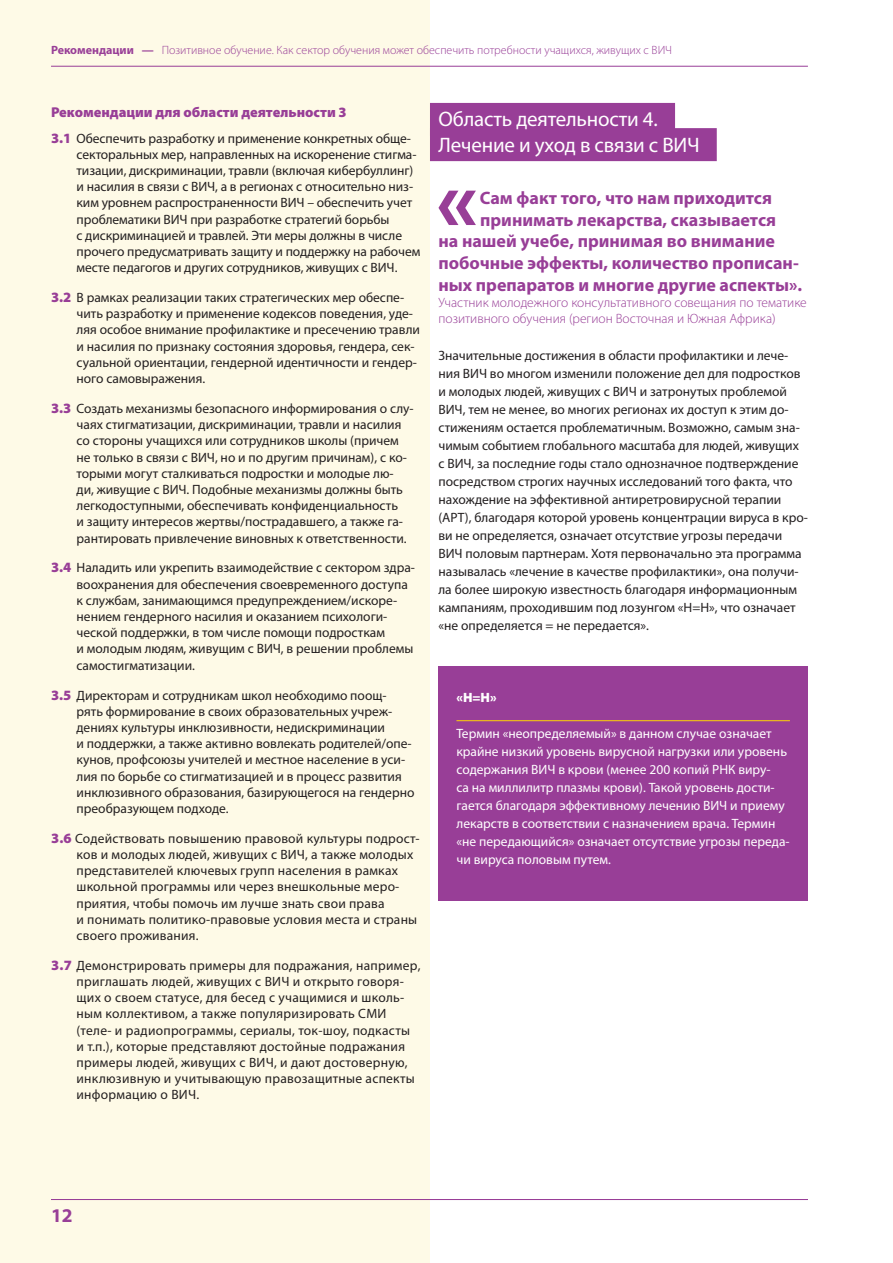
<style>
.page{position:relative;width:893px;height:1263px;background:#fff}
.page>*{position:absolute;margin:0;border:0;box-sizing:border-box;transform-origin:0 0}
.t1{font:21px "Myriad Pro";letter-spacing:-.01em;color:#fff}
.t2{font:700 19.5px "Myriad Pro";color:#983e97}
._04_Osnovnoy_podzag{font:700 18px "Myriad Pro";color:#983e97}
.t3{font:900 14.25px "Myriad Pro";color:#983e97}
._02_Osnovnoy{font:13.5px/16.2px "Myriad Pro";color:#231f20}
._08_Osnovnoi_number{font:13.5px/16.2px "Myriad Pro";color:#231f20}
._02_Osnovnoy-2{font:13.5px/16.2px "Myriad Pro";letter-spacing:.02em;color:#231f20}
.t4{font:13.5px/18px "Myriad Pro";color:#fff}
._04_Osnovnoy_podzag-2{font:300 13.5px/16.2px "Myriad Pro";color:#983e97}
.t5{font:900 13.5px "Myriad Pro";color:#fff}
.t6{font:300 12px "Myriad Pro";color:#983e97}
.s1{font-weight:700}
.s2{font-weight:900;font-size:14.25px;color:#983e97}
</style>
<div class="page">
<div style="left:0;top:0;width:429px;height:1263px;background:#fefae7"></div>
<hr style="left:51px;top:66px;width:757px;height:1px;background:#983e97">
<hr style="left:51px;top:1199px;width:757px;height:1px;background:#983e97">
<div style="left:430px;top:103px;width:245px;height:33px;background:#983e97"></div>
<div style="left:430px;top:128px;width:287px;height:33px;background:#983e97"></div>
<svg style="left:438px;top:191px;width:38px;height:34px"></svg>
<div style="left:438px;top:666px;width:370px;height:234px;background:#983e97"></div>
<hr style="left:456px;top:720px;width:334px;height:1px;background:#fed304">
<p class="t6" style="left:51px;top:42px;width:623px"><span class="s1">Рекомендации —</span> Позитивное обучение. Как сектор обучения может обеспечить потребности учащихся, живущих с ВИЧ</p>
<p class="t3" style="left:51px;top:102px;width:297px">Рекомендации для области деятельности 3</p>
<p class="_02_Osnovnoy" style="left:77px;top:130px;width:345px;text-indent:-26px"><span class="s2">3.1</span> Обеспечить разработку и применение конкретных обще&shy;секторальных мер, направленных на искоренение стигма&shy;тизации, дискриминации, травли (включая кибербуллинг) и насилия в связи с ВИЧ, а в регионах с относительно низ&shy;ким уровнем распространенности ВИЧ – обеспечить учет проблематики ВИЧ при разработке стратегий борьбы<br>с дискриминацией и травлей. Эти меры должны в числе прочего предусматривать защиту и поддержку на рабочем месте педагогов и других сотрудников, живущих с ВИЧ.</p>
<p class="_02_Osnovnoy" style="left:77px;top:289px;width:345px;text-indent:-26px"><span class="s2">3.2</span> В рамках реализации таких стратегических мер обеспе&shy;чить разработку и применение кодексов поведения, уде&shy;ляя особое внимание профилактике и пресечению травли и насилия по признаку состояния здоровья, гендера, сек&shy;суальной ориентации, гендерной идентичности и гендер&shy;ного самовыражения.</p>
<p class="_02_Osnovnoy" style="left:77px;top:400px;width:338px;text-indent:-26px"><span class="s2">3.3</span> Создать механизмы безопасного информирования о слу&shy;чаях стигматизации, дискриминации, травли и насилия со стороны учащихся или сотрудников школы (причем не только в связи с ВИЧ, но и по другим причинам), с ко&shy;торыми могут сталкиваться подростки и молодые лю&shy;ди, живущие с ВИЧ. Подобные механизмы должны быть легкодоступными, обеспечивать конфиденциальность<br>и защиту интересов жертвы/пострадавшего, а также га&shy;рантировать привлечение виновных к ответственности.</p>
<p class="_02_Osnovnoy" style="left:77px;top:560px;width:340px;text-indent:-26px"><span class="s2">3.4</span> Наладить или укрепить взаимодействие с сектором здра&shy;воохранения для обеспечения своевременного доступа к службам, занимающимся предупреждением/искоре&shy;нением гендерного насилия и оказанием психологи&shy;ческой поддержки, в том числе помощи подросткам<br>и молодым людям, живущим с ВИЧ, в решении проблемы самостигматизации.</p>
<p class="_08_Osnovnoi_number" style="left:77px;top:687px;width:339px;text-indent:-26px"><span class="s2">3.5</span> Директорам и сотрудникам школ необходимо поощ&shy;рять формирование в своих образовательных учреж&shy;дениях культуры инклюзивности, недискриминации<br>и поддержки, а также активно вовлекать родителей/опе&shy;кунов, профсоюзы учителей и местное население в уси&shy;лия по борьбе со стигматизацией и в процесс развития инклюзивного образования, базирующегося на гендерно преобразующем подходе.</p>
<p class="_08_Osnovnoi_number" style="left:77px;top:830px;width:345px;text-indent:-26px"><span class="s2">3.6</span> Содействовать повышению правовой культуры подрост&shy;ков и молодых людей, живущих с ВИЧ, а также молодых представителей ключевых групп населения в рамках школьной программы или через внешкольные меро&shy;приятия, чтобы помочь им лучше знать свои права<br>и понимать политико-правовые условия места и страны своего проживания.</p>
<p class="_02_Osnovnoy-2" style="left:77px;top:957px;width:345px;text-indent:-26px"><span class="s2">3.7</span> Демонстрировать примеры для подражания, например, приглашать людей, живущих с ВИЧ и открыто говоря&shy;щих о своем статусе, для бесед с учащимися и школь&shy;ным коллективом, а также популяризировать СМИ (теле- и радиопрограммы, сериалы, ток-шоу, подкасты и т.п.), которые представляют достойные подражания примеры людей, живущих с ВИЧ, и дают достоверную, инклюзивную и учитывающую правозащитные аспекты информацию о ВИЧ.</p>
<p class="t1" style="left:438px;top:106px;width:221px">Область деятельности 4.</p>
<p class="t1" style="left:438px;top:132px;width:263px">Лечение и уход в связи с ВИЧ</p>
<p class="_04_Osnovnoy_podzag" style="left:480px;top:186px;width:294px">Сам факт того, что нам приходится</p>
<p class="_04_Osnovnoy_podzag" style="left:480px;top:208px;width:298px">принимать лекарства, сказывается</p>
<p class="_04_Osnovnoy_podzag" style="left:438px;top:230px;width:338px">на нашей учебе, принимая во внимание</p>
<p class="_04_Osnovnoy_podzag" style="left:438px;top:251px;width:362px">побочные эффекты, количество прописан-</p>
<p class="_04_Osnovnoy_podzag" style="left:438px;top:273px;width:365px">ных препаратов и многие другие аспекты».</p>
<p class="_04_Osnovnoy_podzag-2" style="left:438px;top:294px;width:370px">Участник молодежного консультативного совещания по тематике позитивного обучения (регион Восточная и Южная Африка)</p>
<p class="_02_Osnovnoy" style="left:438px;top:346px;width:371px;line-height:18px">Значительные достижения в области профилактики и лече&shy;ния ВИЧ во многом изменили положение дел для подростков и молодых людей, живущих с ВИЧ и затронутых проблемой ВИЧ, тем не менее, во многих регионах их доступ к этим до&shy;стижениям остается проблематичным. Возможно, самым зна&shy;чимым событием глобального масштаба для людей, живущих с ВИЧ, за последние годы стало однозначное подтверждение посредством строгих научных исследований того факта, что нахождение на эффективной антиретровирусной терапии (АРТ), благодаря которой уровень концентрации вируса в кро&shy;ви не определяется, означает отсутствие угрозы передачи ВИЧ половым партнерам. Хотя первоначально эта программа называлась «лечение в качестве профилактики», она получи&shy;ла более широкую известность благодаря информационным кампаниям, проходившим под лозунгом «Н=Н», что означает «не определяется = не передается».</p>
<p class="t5" style="left:456px;top:688px;width:42px">«Н=Н»</p>
<p class="t4" style="left:456px;top:724px;width:335px">Термин «неопределяемый» в данном случае означает крайне низкий уровень вирусной нагрузки или уровень содержания ВИЧ в крови (менее 200 копий РНК виру-<br>са на миллилитр плазмы крови). Такой уровень дости&shy;гается благодаря эффективному лечению ВИЧ и приему лекарств в соответствии с назначением врача. Термин «не передающийся» означает отсутствие угрозы переда&shy;чи вируса половым путем.</p>
<h2 class="t2" style="left:51px;top:1203px;width:23px">12</h2>
</div>
